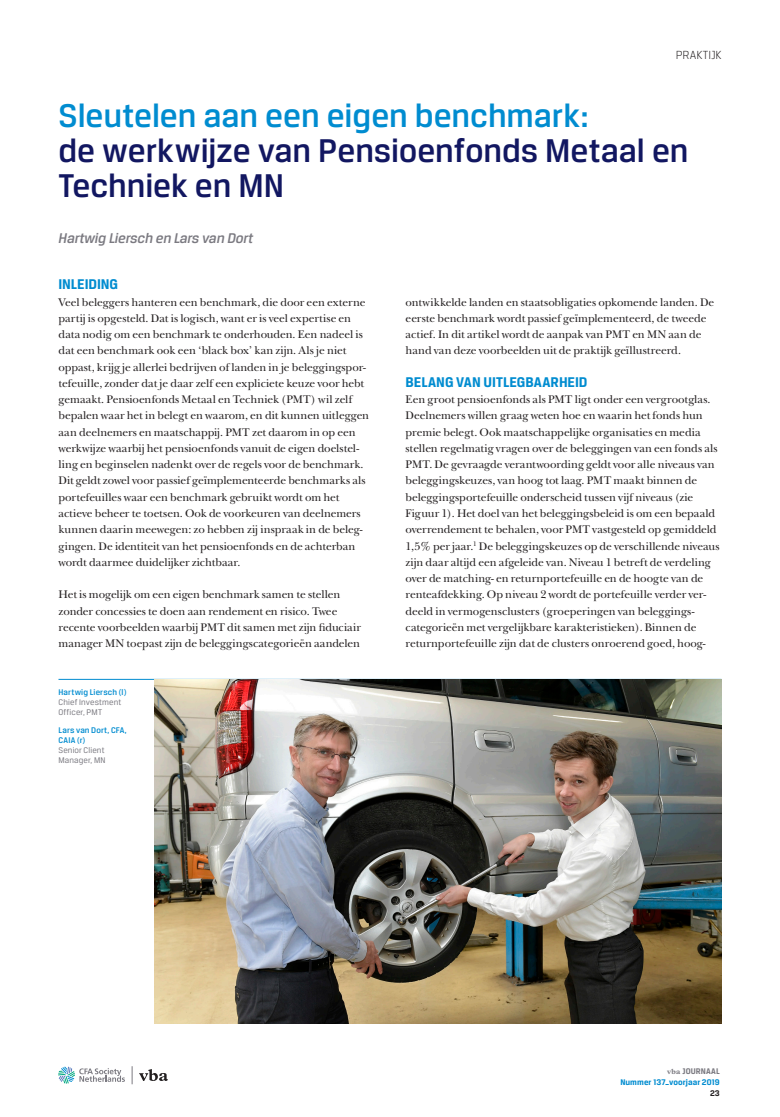
<style>
.page{position:relative;width:780px;height:1117px;background:#fff}
.page>*{position:absolute;margin:0;border:0;box-sizing:border-box;transform-origin:0 0}
.Titel_groot{font:500 35px/35px "CFA Breuer Text";color:#121761}
._1_1_Alineakopje_bol{font:700 15px "CFA Breuer Text";letter-spacing:-.005em;color:#008cd0}
.Auteursnamen{font:italic 500 15px "CFA Breuer Text";letter-spacing:-.01em;color:#7b7a81}
.kopregel{font:300 12.5px "CFA Breuer Text";color:#231f20}
.Plat_schreef{font:11.5px/16.2px "New Baskerville";letter-spacing:-.005em;color:#231f20}
.Auteur_naast_foto{font:500 8.75px/10px "CFA Breuer Text";letter-spacing:.02em;color:#008cd0}
.Auteur_naast_foto-2{font:8.75px/10px "CFA Breuer Text";letter-spacing:.015em;color:#7b7a81}
.t1{font:700 8.75px/11.2px "CFA Breuer Text";letter-spacing:.01em;color:#008cd0;text-align:right}
.t2{font:700 8.75px "CFA Breuer Text";color:#231f20}
.s1{color:#008cd0}
.s2{font-weight:500;color:#008cd0}
.s3{font-weight:400;color:#7b7a81}
.s4{font-family:"Plantin";font-size:7.5px;color:#7b7a81}
.s5{color:#7b7a81}
</style>
<div class="page">
<svg style="left:58px;top:1066px;width:67px;height:17px"></svg>
<svg style="left:132px;top:1066px;width:1px;height:17px"></svg>
<svg style="left:139px;top:1069px;width:29px;height:11px"></svg>
<hr style="left:58px;top:679px;width:96px;height:1px;background:#008cd0">
<img style="left:154px;top:679px;width:567px;height:343px">
<p class="kopregel" style="left:675px;top:48px;width:47px">PRAKTIJK</p>
<p class="Titel_groot" style="left:58px;top:97px;width:631px"><span class="s1">Sleutelen aan een eigen benchmark:<br></span>de werkwijze van Pensioenfonds Metaal en<br>Techniek en MN</p>
<p class="Auteursnamen" style="left:58px;top:230px;width:196px">Hartwig Liersch en Lars van Dort</p>
<p class="_1_1_Alineakopje_bol" style="left:58px;top:276px;width:61px">INLEIDING</p>
<p class="Plat_schreef" style="left:58px;top:294px;width:312px">Veel beleggers hanteren een benchmark, die door een externe partij is opgesteld. Dat is logisch, want er is veel expertise en data nodig om een benchmark te onderhouden. Een nadeel is dat een benchmark ook een ‘black box’ kan zijn. Als je niet oppast, krijg je allerlei bedrijven of landen in je beleggingspor&shy;tefeuille, zonder dat je daar zelf een expliciete keuze voor hebt gemaakt. Pensioenfonds Metaal en Techniek (PMT) wil zelf bepalen waar het in belegt en waarom, en dit kunnen uitleggen aan deelnemers en maatschappij. PMT zet daarom in op een werkwijze waarbij het pensioenfonds vanuit de eigen doelstel&shy;ling en beginselen nadenkt over de regels voor de benchmark.<br>Dit geldt zowel voor passief geïmplementeerde benchmarks als portefeuilles waar een benchmark gebruikt wordt om het actieve beheer te toetsen. Ook de voorkeuren van deelnemers kunnen daarin meewegen: zo hebben zij inspraak in de beleg&shy;gingen. De identiteit van het pensioenfonds en de achterban wordt daarmee duidelijker zichtbaar.</p>
<p class="Plat_schreef" style="left:58px;top:586px;width:304px">Het is mogelijk om een eigen benchmark samen te stellen zonder concessies te doen aan rendement en risico. Twee recente voorbeelden waarbij PMT dit samen met zijn fiduciair manager MN toepast zijn de beleggingscategorieën aandelen</p>
<p class="Plat_schreef" style="left:405px;top:294px;width:310px">ontwikkelde landen en staatsobligaties opkomende landen. De eerste benchmark wordt passief geïmplementeerd, de tweede actief. In dit artikel wordt de aanpak van PMT en MN aan de hand van deze voorbeelden uit de praktijk geïllustreerd.</p>
<p class="_1_1_Alineakopje_bol" style="left:405px;top:373px;width:183px">BELANG VAN UITLEGBAARHEID</p>
<p class="Plat_schreef" style="left:405px;top:391px;width:315px">Een groot pensioenfonds als PMT ligt onder een vergrootglas.<br>Deelnemers willen graag weten hoe en waarin het fonds hun premie belegt. Ook maatschappelijke organisaties en media stellen regelmatig vragen over de beleggingen van een fonds als PMT. De gevraagde verantwoording geldt voor alle niveaus van beleggingskeuzes, van hoog tot laag. PMT maakt binnen de beleggingsportefeuille onderscheid tussen vijf niveaus (zie Figuur 1). Het doel van het beleggingsbeleid is om een bepaald overrendement te behalen, voor PMT vastgesteld op gemiddeld 1,5% per jaar.<sup>1</sup> De beleggingskeuzes op de verschillende niveaus zijn daar altijd een afgeleide van. Niveau 1 betreft de verdeling over de matching- en returnportefeuille en de hoogte van de renteafdekking. Op niveau 2 wordt de portefeuille verder ver&shy;deeld in vermogensclusters (groeperingen van beleggings&shy;categorieën met vergelijkbare karakteristieken). Binnen de returnportefeuille zijn dat de clusters onroerend goed, hoog-</p>
<p class="Auteur_naast_foto-2" style="left:58px;top:687px;width:69px"><span class="s2">Hartwig Liersch (l)<br></span>Chief Investment<br>Officer, PMT</p>
<p class="Auteur_naast_foto" style="left:58px;top:724px;width:70px">Lars van Dort, CFA,<br>CAIA (r)<br><span class="s3">Senior Client<br>Manager, MN</span></p>
<p class="t1" style="left:620px;top:1064px;width:101px"><span class="s4">vba</span> <span class="s5">JOURNAAL<br></span>Nummer 137_voorjaar 2019</p>
<p class="t2" style="left:710px;top:1088px;width:11px">23</p>
</div>
